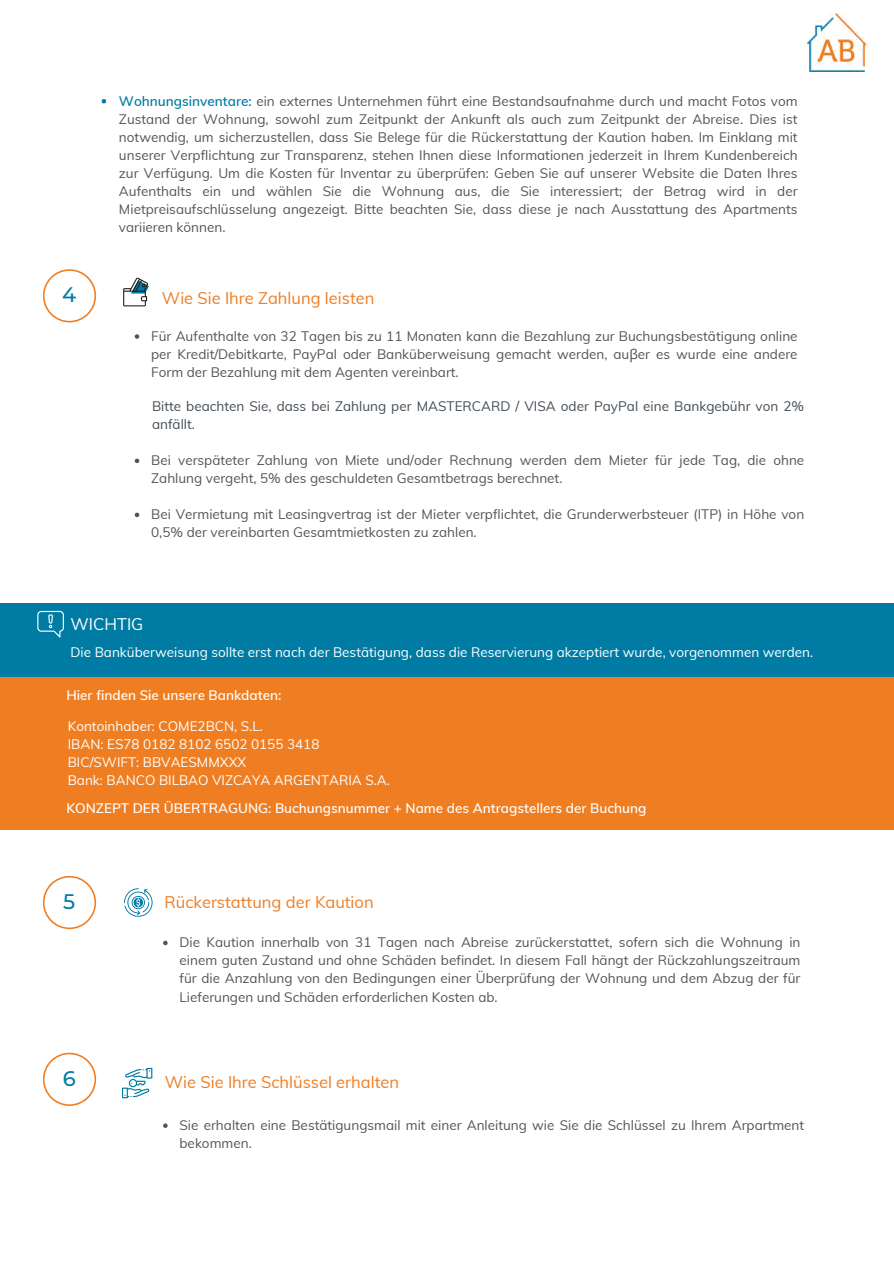
<style>
.page{position:relative;width:894px;height:1264px;background:#fff}
.page>*{position:absolute;margin:0;border:0;box-sizing:border-box;transform-origin:0 0}
.t1{font:500 21px "Montserrat";color:#007ca4}
.t2{font:16.5px "Muli";color:#ef7d21}
.t3{font:16.5px "Muli";color:#fff}
.t4{font:13.5px/18px "Muli";color:#545454;text-align:justify}
.t5{font:13.5px/18px "Muli";color:#fff}
.t6{font:600 13.5px "Muli";color:#fff}
.t7{font:13.5px/18px "Muli";color:#434c54}
.s1{font-weight:600;color:#007ca4}
.s2{font-family:"Noto Sans"}
</style>
<div class="page">
<div style="left:0;top:603px;width:893px;height:74px;background:#007ca4"></div>
<svg style="left:37px;top:611px;width:27px;height:26px"></svg>
<svg style="left:43px;top:269px;width:53px;height:53px"></svg>
<svg style="left:135px;top:334px;width:4px;height:5px"></svg>
<svg style="left:123px;top:278px;width:26px;height:28px"></svg>
<div style="left:0;top:677px;width:893px;height:152px;background:#ef7d21"></div>
<svg style="left:135px;top:458px;width:4px;height:5px"></svg>
<svg style="left:135px;top:512px;width:4px;height:5px"></svg>
<svg style="left:102px;top:99px;width:4px;height:4px"></svg>
<img style="left:807px;top:14px;width:60px;height:57px">
<svg style="left:43px;top:1052px;width:53px;height:53px"></svg>
<svg style="left:122px;top:1067px;width:30px;height:31px"></svg>
<svg style="left:43px;top:876px;width:53px;height:53px"></svg>
<svg style="left:124px;top:888px;width:28px;height:28px"></svg>
<svg style="left:163px;top:1123px;width:4px;height:4px"></svg>
<svg style="left:163px;top:940px;width:4px;height:5px"></svg>
<p class="t4" style="left:119px;top:92px;width:680px"><span class="s1">Wohnungsinventare:</span> ein externes Unternehmen führt eine Bestandsaufnahme durch und macht Fotos vom Zustand der Wohnung, sowohl zum Zeitpunkt der Ankunft als auch zum Zeitpunkt der Abreise. Dies ist notwendig, um sicherzustellen, dass Sie Belege für die Rückerstattung der Kaution haben. Im Einklang mit unserer Verpflichtung zur Transparenz, stehen Ihnen diese Informationen jederzeit in Ihrem Kundenbereich zur Verfügung. Um die Kosten für Inventar zu überprüfen: Geben Sie auf unserer Website die Daten Ihres Aufenthalts ein und wählen Sie die Wohnung aus, die Sie interessiert; der Betrag wird in der Mietpreisaufschlüsselung angezeigt. Bitte beachten Sie, dass diese je nach Ausstattung des Apartments variieren können.</p>
<h1 class="t1" style="left:62px;top:282px;width:16px">4</h1>
<p class="t2" style="left:162px;top:287px;width:214px">Wie Sie Ihre Zahlung leisten</p>
<p class="t4" style="left:151px;top:327px;width:647px">Für Aufenthalte von 32 Tagen bis zu 11 Monaten kann die Bezahlung zur Buchungsbestätigung online per Kredit/Debitkarte, PayPal oder Banküberweisung gemacht werden, au<span class="s2">β</span>er es wurde eine andere Form der Bezahlung mit dem Agenten vereinbart.</p>
<p class="t7" style="left:152px;top:397px;width:653px">Bitte beachten Sie, dass bei Zahlung per MASTERCARD / VISA oder PayPal eine Bankgebühr von 2% anfällt.</p>
<p class="t4" style="left:151px;top:451px;width:654px">Bei verspäteter Zahlung von Miete und/oder Rechnung werden dem Mieter für jede Tag, die ohne<br>Zahlung vergeht, 5% des geschuldeten Gesamtbetrags berechnet.</p>
<p class="t4" style="left:151px;top:505px;width:654px">Bei Vermietung mit Leasingvertrag ist der Mieter verpflichtet, die Grunderwerbsteuer (ITP) in Höhe von<br>0,5% der vereinbarten Gesamtmietkosten zu zahlen.</p>
<p class="t3" style="left:70px;top:613px;width:74px">WICHTIG</p>
<p class="t5" style="left:70px;top:642px;width:744px">Die Banküberweisung sollte erst nach der Bestätigung, dass die Reservierung akzeptiert wurde, vorgenommen werden.</p>
<p class="t6" style="left:66px;top:686px;width:216px">Hier finden Sie unsere Bankdaten:</p>
<p class="t5" style="left:68px;top:716px;width:323px">Kontoinhaber: COME2BCN, S.L.<br>IBAN: ES78 0182 8102 6502 0155 3418<br>BIC/SWIFT: BBVAESMMXXX<br>Bank: BANCO BILBAO VIZCAYA ARGENTARIA S.A.</p>
<p class="t6" style="left:66px;top:799px;width:581px">KONZEPT DER ÜBERTRAGUNG: Buchungsnummer + Name des Antragstellers der Buchung</p>
<h1 class="t1" style="left:63px;top:888px;width:14px">5</h1>
<p class="t2" style="left:164px;top:891px;width:211px">Rückerstattung der Kaution</p>
<p class="t4" style="left:179px;top:933px;width:622px">Die Kaution innerhalb von 31 Tagen nach Abreise zurückerstattet, sofern sich die Wohnung in einem guten Zustand und ohne Schäden befindet. In diesem Fall hängt der Rückzahlungszeitraum für die Anzahlung von den Bedingungen einer Überprüfung der Wohnung und dem Abzug der für Lieferungen und Schäden erforderlichen Kosten ab.</p>
<h1 class="t1" style="left:63px;top:1065px;width:14px">6</h1>
<p class="t2" style="left:165px;top:1071px;width:236px">Wie Sie Ihre Schlüssel erhalten</p>
<p class="t4" style="left:179px;top:1116px;width:626px">Sie erhalten eine Bestätigungsmail mit einer Anleitung wie Sie die Schlüssel zu Ihrem Arpartment bekommen.</p>
</div>
